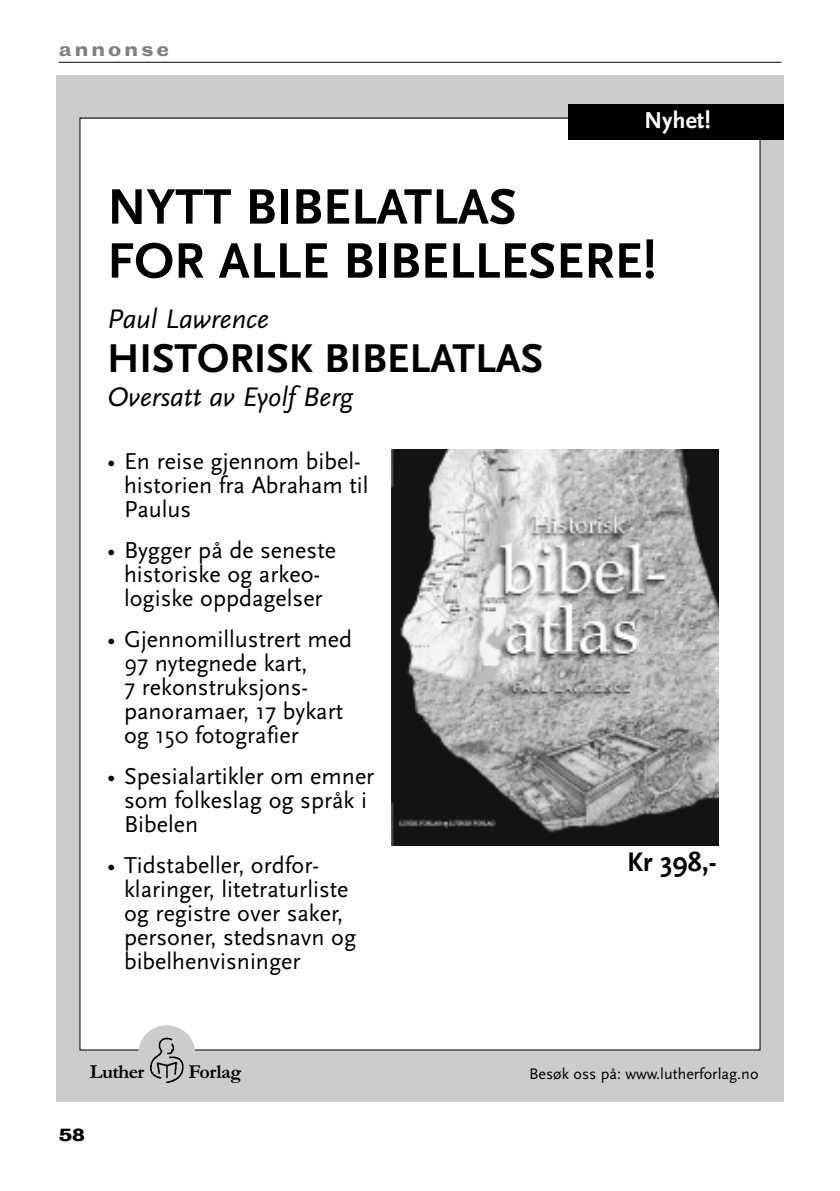
<style>
.page{position:relative;width:840px;height:1191px;background:#fff}
.page>*{position:absolute;margin:0;border:0;box-sizing:border-box;transform-origin:0 0}
.t1{font:52px/54px "Scala Sans Bold+GMVGOI";color:#000}
.t2{font:42px "Scala Sans Bold+GMVGOI";color:#000}
.t3{font:28px "Scala Sans Italic+RGYXGC";color:#000}
.t4{font:28px "Scala Sans Bold+GMVGOI";color:#000}
.t5{font:24px/24px "Scala Sans+IVQOLF";color:#000}
.t6{font:24px "Scala Sans Bold+GMVGOI";color:#fff}
.t7{font:20px "Garamond Bold+CQHFYM";color:#000}
.t8{font:18px "Bureau Grotesque Seven Nine";letter-spacing:.18em;color:#808080}
.t9{font:16px "Scala Sans+IVQOLF";color:#000}
.t10{font:16px "Bureau Grotesque Seven Nine";color:#000}
</style>
<div class="page">
<div style="left:57px;top:75px;width:725px;height:1026px;background:#ccc"></div>
<div style="left:80px;top:119px;width:679px;height:930px;background:#fff"></div>
<div style="left:568px;top:104px;width:214px;height:36px;background:#000"></div>
<div style="left:138px;top:1025px;width:57px;height:57px;background:#ccc;border-radius:50%"></div>
<img style="left:150px;top:1037px;width:34px;height:46px">
<img style="left:391px;top:449px;width:327px;height:396px">
<hr style="left:59px;top:62px;width:721px;height:1px;background:#000">
<p class="t8" style="left:59px;top:39px;width:112px">annonse</p>
<p class="t6" style="left:643px;top:106px;width:68px">Nyhet!</p>
<h1 class="t1" style="left:107px;top:179px;width:550px">NYTT BIBELATLAS<br>FOR ALLE BIBELLESERE!</h1>
<p class="t3" style="left:107px;top:302px;width:163px">Paul Lawrence</p>
<h2 class="t2" style="left:107px;top:332px;width:437px">HISTORISK BIBELATLAS</h2>
<p class="t3" style="left:107px;top:380px;width:248px">Oversatt av EyolfBerg</p>
<p class="t5" style="left:124px;top:449px;width:246px;text-indent:-17px">• En reise gjennom bibel&shy;historien fra Abraham til<br>Paulus</p>
<p class="t5" style="left:107px;top:538px;width:230px;text-align:center">• Bygger på de seneste historiske og arkeo&shy;logiske oppdagelser</p>
<p class="t5" style="left:124px;top:627px;width:229px;text-indent:-17px">• Gjennomillustrert med<br>97 nytegnede kart,<br>7 rekonstruksjons&shy;panoramaer, 17 bykart og 150 fotografier</p>
<p class="t5" style="left:124px;top:764px;width:252px;text-indent:-17px">• Spesialartikler om emner som folkeslag og språk i<br>Bibelen</p>
<p class="t5" style="left:124px;top:853px;width:233px;text-indent:-17px">• Tidstabeller, ordfor&shy;klaringer, litetraturliste og registre over saker, personer, stedsnavn og bibelhenvisninger</p>
<p class="t4" style="left:627px;top:844px;width:91px">Kr 398,-</p>
<p class="t7" style="left:90px;top:1059px;width:56px">Luther</p>
<p class="t7" style="left:188px;top:1059px;width:54px">Forlag</p>
<p class="t10" style="left:59px;top:1126px;width:28px">58</p>
<p class="t9" style="left:529px;top:1063px;width:231px">Besøk oss på: www.lutherforlag.no</p>
</div>
